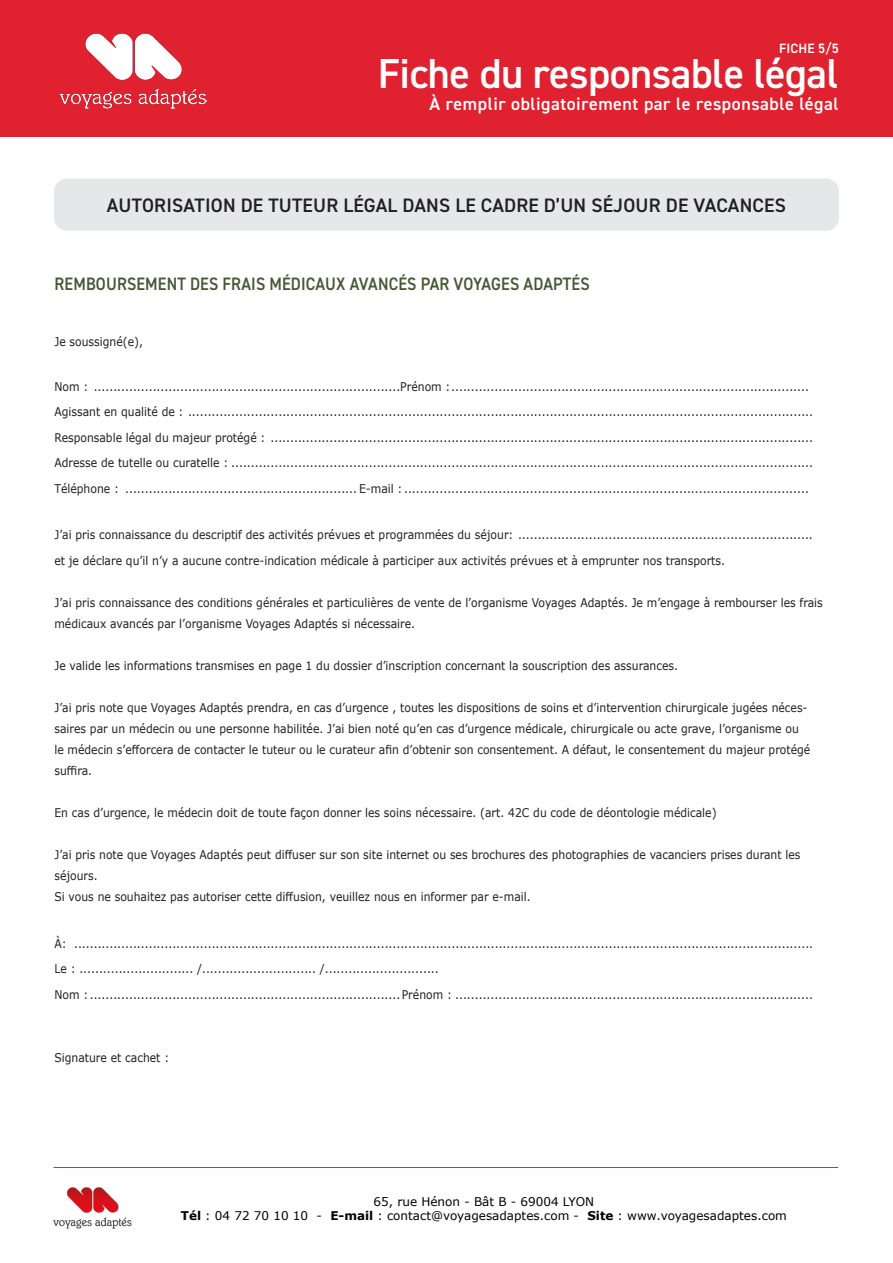
<style>
.page{position:relative;width:893px;height:1263px;background:#fff}
.page>*{position:absolute;margin:0;border:0;box-sizing:border-box;transform-origin:0 0}
.Txt_Corps{font:600 42px "DIN2014";letter-spacing:-.01em;color:#fff}
.t1{font:600 19.5px "DIN2014";letter-spacing:.01em;color:#231f20}
.t2{font:600 18px "DIN2014";letter-spacing:.01em;color:#465734;scale:.9 1}
.Txt_Corps-2{font:600 18px "DIN2014";letter-spacing:.03em;color:#fff}
.t3{font:600 13.5px "DIN2014";letter-spacing:.01em;color:#fff}
.t4{font:12px/21px "Verdana";color:#231f20;scale:.9 1}
.Txt_Corps-3{font:12px "Verdana";color:#000001}
.s1{font-weight:700}
</style>
<div class="page">
<div style="left:0;top:0;width:893px;height:137px;background:#e02230"></div>
<div style="left:54px;top:179px;width:785px;height:52px;background:#e6e7e9;border-radius:13px"></div>
<hr style="left:54px;top:1167px;width:784px;height:1px;background:#e02230">
<img style="left:60px;top:33px;width:146px;height:76px">
<img style="left:54px;top:1187px;width:78px;height:42px">
<p class="t3" style="left:779px;top:39px;width:61px">FICHE 5/5</p>
<p class="Txt_Corps" style="left:378px;top:45px;width:462px">Fiche du responsable légal</p>
<p class="Txt_Corps-2" style="left:430px;top:92px;width:410px">À remplir obligatoirement par le responsable légal</p>
<p class="t1" style="left:107px;top:192px;width:681px">AUTORISATION DE TUTEUR LÉGAL DANS LE CADRE D’UN SÉJOUR DE VACANCES</p>
<p class="t2" style="left:55px;top:272px;width:596px">REMBOURSEMENT DES FRAIS MÉDICAUX AVANCÉS PAR VOYAGES ADAPTÉS</p>
<p class="t4" style="left:54px;top:331px;width:100px">Je soussigné(e),</p>
<p class="t4" style="left:54px;top:376px;width:840px">Nom : ..............................................................................Prénom :...........................................................................................</p>
<p class="t4" style="left:54px;top:401px;width:844px">Agissant en qualité de : ...............................................................................................................................................................</p>
<p class="t4" style="left:54px;top:427px;width:844px">Responsable légal du majeur protégé : ..........................................................................................................................................</p>
<p class="t4" style="left:54px;top:452px;width:844px">Adresse de tutelle ou curatelle : ....................................................................................................................................................</p>
<p class="t4" style="left:54px;top:478px;width:840px">Téléphone : ........................................................... E-mail : .......................................................................................................</p>
<p class="t4" style="left:54px;top:524px;width:844px">J’ai pris connaissance du descriptif des activités prévues et programmées du séjour: ...........................................................................</p>
<p class="t4" style="left:54px;top:550px;width:747px">et je déclare qu’il n’y a aucune contre-indication médicale à participer aux activités prévues et à emprunter nos transports.</p>
<p class="t4" style="left:54px;top:592px;width:855px">J’ai pris connaissance des conditions générales et particulières de vente de l’organisme Voyages Adaptés. Je m’engage à rembourser les frais médicaux avancés par l’organisme Voyages Adaptés si nécessaire.</p>
<p class="t4" style="left:54px;top:655px;width:694px">Je valide les informations transmises en page 1 du dossier d’inscription concernant la souscription des assurances.</p>
<p class="t4" style="left:54px;top:697px;width:841px">J’ai pris note que Voyages Adaptés prendra, en cas d’urgence , toutes les dispositions de soins et d’intervention chirurgicale jugées néces&shy;saires par un médecin ou une personne habilitée. J’ai bien noté qu’en cas d’urgence médicale, chirurgicale ou acte grave, l’organisme ou le médecin s’efforcera de contacter le tuteur ou le curateur afin d’obtenir son consentement. A défaut, le consentement du majeur protégé suffira.</p>
<p class="t4" style="left:54px;top:802px;width:737px">En cas d’urgence, le médecin doit de toute façon donner les soins nécessaire. (art. 42C du code de déontologie médicale)</p>
<p class="t4" style="left:54px;top:844px;width:830px">J’ai pris note que Voyages Adaptés peut diffuser sur son site internet ou ses brochures des photographies de vacanciers prises durant les séjours.</p>
<p class="t4" style="left:54px;top:886px;width:531px">Si vous ne souhaitez pas autoriser cette diffusion, veuillez nous en informer par e-mail.</p>
<p class="t4" style="left:54px;top:932px;width:845px">À: ............................................................................................................................................................................................</p>
<p class="t4" style="left:54px;top:958px;width:429px">Le : ............................. /............................. /.............................</p>
<p class="t4" style="left:54px;top:983px;width:844px">Nom : ...............................................................................Prénom : ...........................................................................................</p>
<p class="t4" style="left:54px;top:1046px;width:129px">Signature et cachet :</p>
<p class="Txt_Corps-3" style="left:374px;top:1194px;width:222px">65, rue Hénon - Bât B - 69004 LYON</p>
<p class="Txt_Corps-3" style="left:181px;top:1207px;width:607px"><span class="s1">Tél</span> : 04 72 70 10 10 - <span class="s1">E-mail</span> : contact@voyagesadaptes.com - <span class="s1">Site</span> : www.voyagesadaptes.com</p>
</div>
